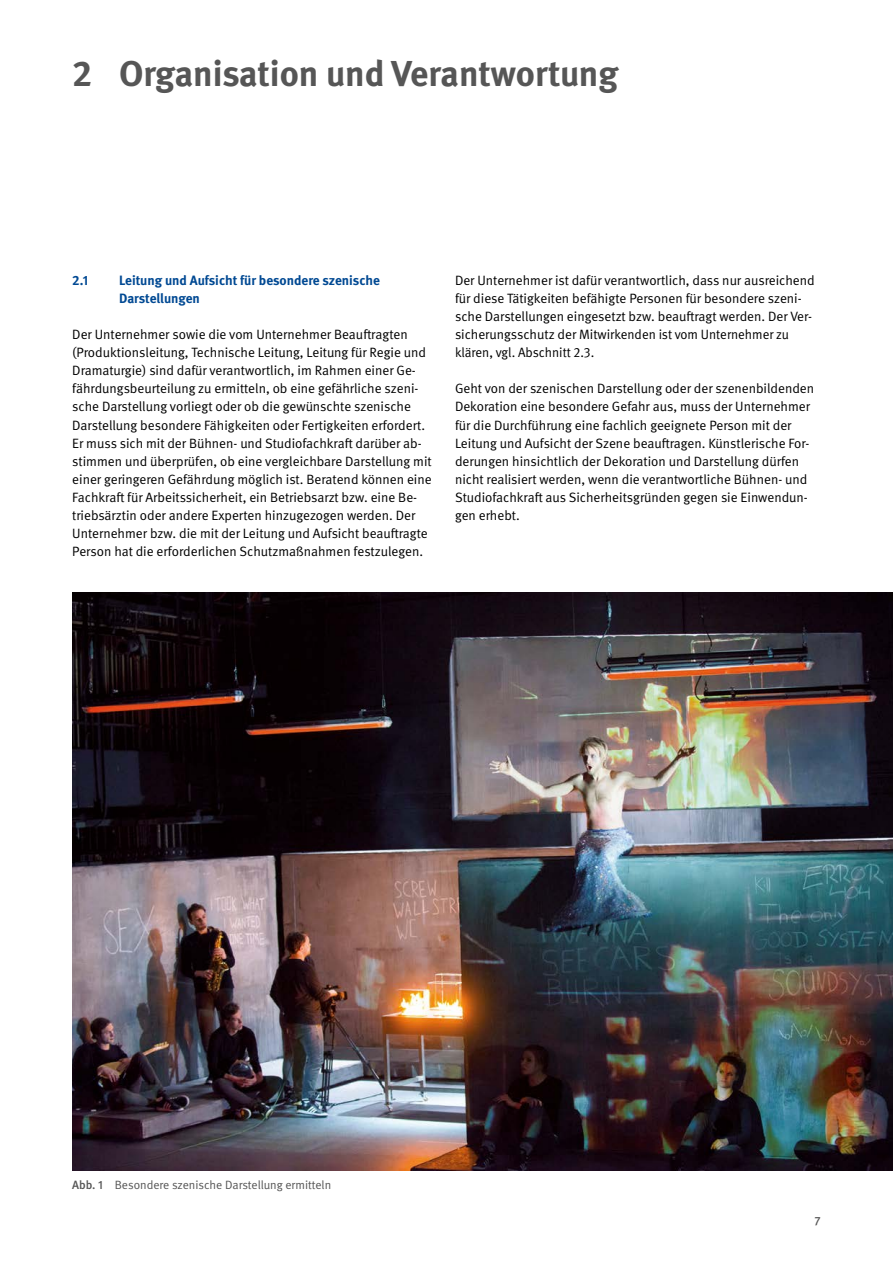
<style>
.page{position:relative;width:893px;height:1263px;background:#fff}
.page>*{position:absolute;margin:0;border:0;box-sizing:border-box;transform-origin:0 0}
.Überschriften_H1{font:700 36px "DGUV Meta";color:#565656}
.Fließtext_FT{font:13.5px/18px "DGUV Meta";color:#000}
.Überschriften_H2{font:700 13.5px/18px "DGUV Meta";color:#004993}
.t1{font:12px "DGUV Meta";color:#565656}
.t2{font:500 12px "DGUV Meta";color:#565656}
.s1{font-weight:500}
</style>
<div class="page">
<img style="left:72px;top:592px;width:821px;height:578px">
<h1 class="Überschriften_H1" style="left:72px;top:52px;width:548px">2 Organisation und Verantwortung</h1>
<h2 class="Überschriften_H2" style="left:72px;top:272px;width:17px">2.1</h2>
<h2 class="Überschriften_H2" style="left:119px;top:272px;width:262px">Leitung und Aufsicht für besondere szenische<br>Darstellungen</h2>
<p class="Fließtext_FT" style="left:72px;top:326px;width:361px">Der Unternehmer sowie die vom Unternehmer Beauftragten (Produktionsleitung, Technische Leitung, Leitung für Regie und Dramaturgie) sind dafür verantwortlich, im Rahmen einer Ge&shy;fährdungsbeurteilung zu ermitteln, ob eine gefährliche szeni&shy;sche Darstellung vorliegt oder ob die gewünschte szenische Darstellung besondere Fähigkeiten oder Fertigkeiten erfordert.<br>Er muss sich mit der Bühnen- und Studiofachkraft darüber ab&shy;stimmen und überprüfen, ob eine vergleichbare Darstellung mit einer geringeren Gefährdung möglich ist. Beratend können eine Fachkraft für Arbeitssicherheit, ein Betriebsarzt bzw. eine Be&shy;triebsärztin oder andere Experten hinzugezogen werden. Der Unternehmer bzw. die mit der Leitung und Aufsicht beauftragte Person hat die erforderlichen Schutzmaßnahmen festzulegen.</p>
<p class="Fließtext_FT" style="left:455px;top:272px;width:361px">Der Unternehmer ist dafür verantwortlich, dass nur ausreichend für diese Tätigkeiten befähigte Personen für besondere szeni&shy;sche Darstellungen eingesetzt bzw. beauftragt werden. Der Ver&shy;sicherungsschutz der Mitwirkenden ist vom Unternehmer zu klären, vgl. Abschnitt 2.3.</p>
<p class="Fließtext_FT" style="left:455px;top:380px;width:361px">Geht von der szenischen Darstellung oder der szenenbildenden Dekoration eine besondere Gefahr aus, muss der Unternehmer für die Durchführung eine fachlich geeignete Person mit der Leitung und Aufsicht der Szene beauftragen. Künstlerische For&shy;derungen hinsichtlich der Dekoration und Darstellung dürfen nicht realisiert werden, wenn die verantwortliche Bühnen- und Studiofachkraft aus Sicherheitsgründen gegen sie Einwendun&shy;gen erhebt.</p>
<p class="t1" style="left:72px;top:1177px;width:261px"><span class="s1">Abb. 1</span> Besondere szenische Darstellung ermitteln</p>
<p class="t2" style="left:815px;top:1213px;width:8px">7</p>
</div>
